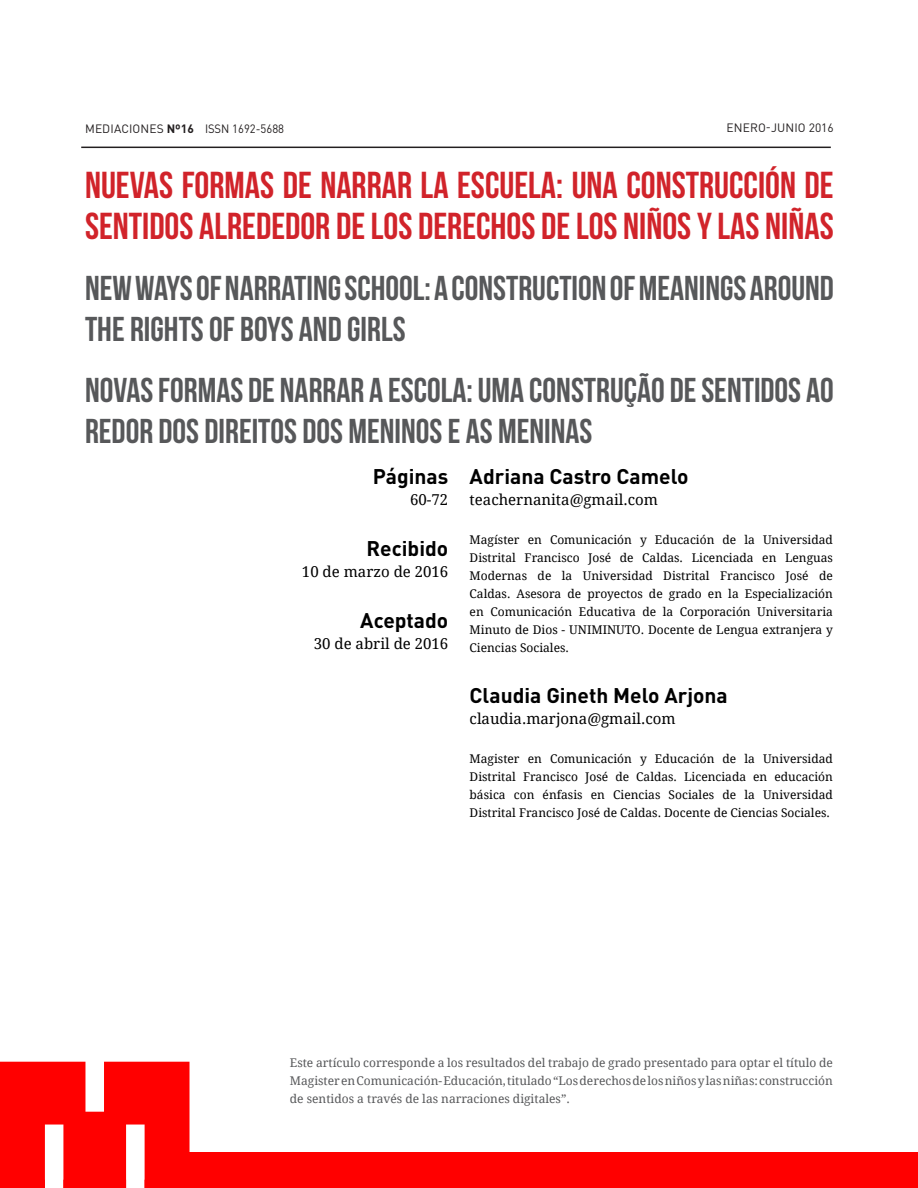
<style>
.page{position:relative;width:918px;height:1188px;background:#fff}
.page>*{position:absolute;margin:0;border:0;box-sizing:border-box;transform-origin:0 0}
.Tit_Cap{font:37.5px/40.5px "Bebas Neue";color:#d1232a}
.Tit_Cap_Ing_Por{font:34.5px/40.5px "Bebas Neue";color:#57585a}
.Autor{font:700 21px "DIN Pro";color:#000}
.mail{font:15px "Droid Serif";color:#000}
.Reseña_autor{font:12px/18px "Droid Serif";color:#000;text-align:justify}
.Resumen{font:12px/18px "Droid Serif";color:#57585a;text-align:justify}
.t1{font:12px "DIN Pro";letter-spacing:.01em;color:#231f20}
.s1{font-weight:700}
</style>
<div class="page">
<hr style="left:81px;top:147px;width:750px;height:1px;background:#231f20">
<svg style="left:0;top:1062px;width:190px;height:126px;background:#f22"></svg>
<div style="left:174px;top:1153px;width:744px;height:35px;background:#f00"></div>
<p class="t1" style="left:85px;top:120px;width:201px">MEDIACIONES <span class="s1">Nº16</span> ISSN 1692-5688</p>
<p class="t1" style="left:727px;top:120px;width:109px">ENERO-JUNIO 2016</p>
<p class="Tit_Cap" style="left:85px;top:165px;width:750px">NUEVAS FORMAS DE NARRAR LA ESCUELA: UNA CONSTRUCCIÓN DE<br>SENTIDOS ALREDEDOR DE LOS DERECHOS DE LOS NIÑOS Y LAS NIÑAS</p>
<p class="Tit_Cap_Ing_Por" style="left:85px;top:268px;width:750px">NEW WAYS OF NARRATING SCHOOL: A CONSTRUCTION OF MEANINGS AROUND<br>THE RIGHTS OF BOYS AND GIRLS</p>
<p class="Tit_Cap_Ing_Por" style="left:85px;top:370px;width:750px">NOVAS FORMAS DE NARRAR A ESCOLA: UMA CONSTRUÇÃO DE SENTIDOS AO<br>REDOR DOS DIREITOS DOS MENINOS E AS MENINAS</p>
<p class="Autor" style="left:470px;top:462px;width:220px">Adriana Castro Camelo</p>
<p class="mail" style="left:470px;top:490px;width:190px">teachernanita@gmail.com</p>
<p class="Reseña_autor" style="left:470px;top:531px;width:365px">Magíster en Comunicación y Educación de la Universidad Distrital Francisco José de Caldas. Licenciada en Lenguas Modernas de la Universidad Distrital Francisco José de Caldas. Asesora de proyectos de grado en la Especialización en Comunicación Educativa de la Corporación Universitaria Minuto de Dios - UNIMINUTO. Docente de Lengua extranjera y Ciencias Sociales.</p>
<p class="Autor" style="left:470px;top:681px;width:260px">Claudia Gineth Melo Arjona</p>
<p class="mail" style="left:470px;top:709px;width:208px">claudia.marjona@gmail.com</p>
<p class="Reseña_autor" style="left:470px;top:750px;width:365px">Magister en Comunicación y Educación de la Universidad Distrital Francisco José de Caldas. Licenciada en educación básica con énfasis en Ciencias Sociales de la Universidad Distrital Francisco José de Caldas. Docente de Ciencias Sociales.</p>
<p class="Autor" style="left:373px;top:462px;width:77px">Páginas</p>
<p class="mail" style="left:410px;top:490px;width:40px">60-72</p>
<p class="Autor" style="left:367px;top:534px;width:83px">Recibido</p>
<p class="mail" style="left:302px;top:562px;width:148px">10 de marzo de 2016</p>
<p class="Autor" style="left:360px;top:606px;width:90px">Aceptado</p>
<p class="mail" style="left:314px;top:634px;width:136px">30 de abril de 2016</p>
<p class="Resumen" style="left:290px;top:1053px;width:545px">Este artículo corresponde a los resultados del trabajo de grado presentado para optar el título de Magister en Comunicación- Educación, titulado “Los derechos de los niños y las niñas: construcción de sentidos a través de las narraciones digitales”.</p>
</div>
